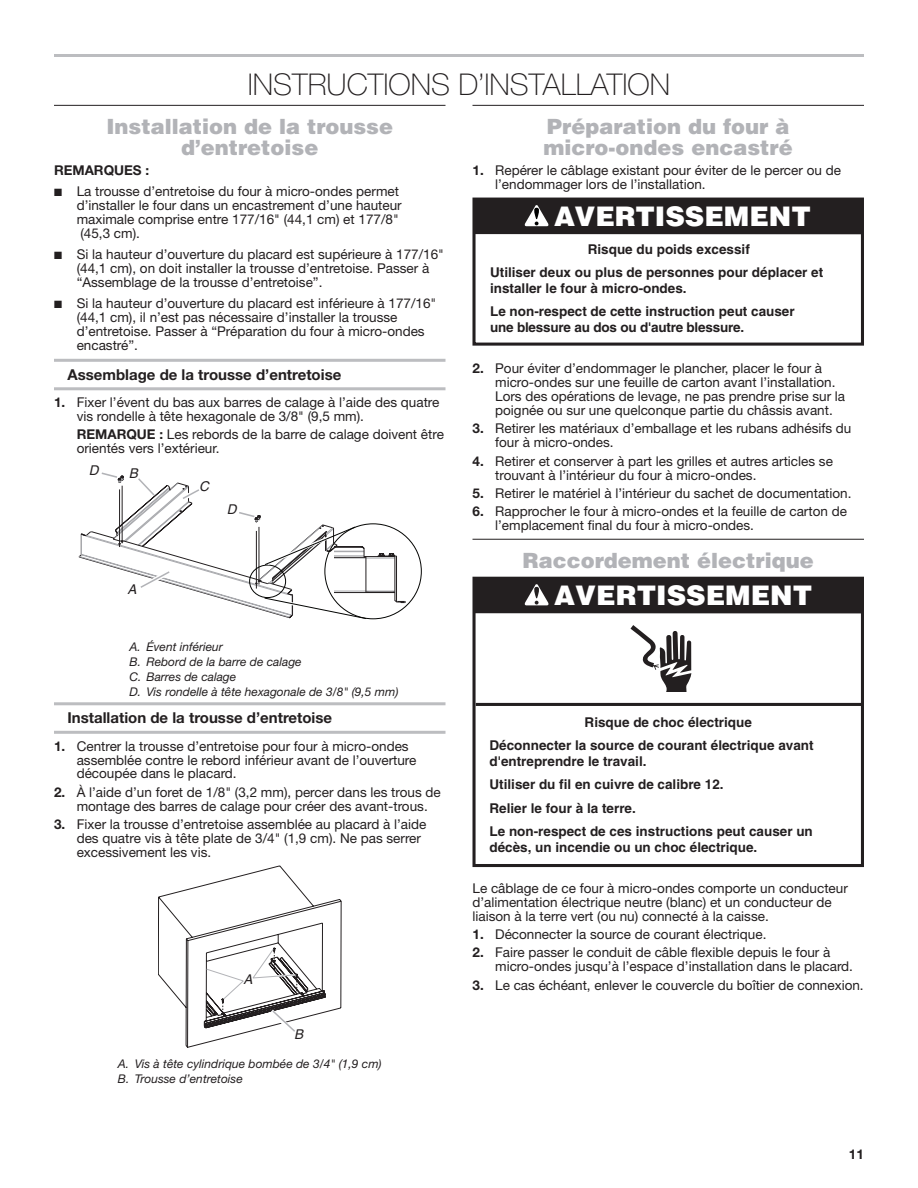
<style>
.page{position:relative;width:918px;height:1188px;background:#fff}
.page>*{position:absolute;margin:0;border:0;box-sizing:border-box;transform-origin:0 0}
.Heading_1{font:100 30px "Helvetica Neue";color:#231f20}
.t1{font:900 27px "Helvetica";color:#fff}
.Heading_2{font:900 21px/21px "Helvetica";color:#b2b3b7;text-align:center}
.Heading_3_Rules{font:700 15px "Helvetica Neue";color:#231f20}
.Body{font:13.5px/13.8px "Helvetica Neue LT Std";color:#231f20}
.t2{font:700 13.5px/23.2px "Helvetica";color:#231f20}
.Body_Indent{font:13.5px/13.8px "Helvetica Neue LT Std";color:#231f20}
.Body_Bold{font:700 13.5px "Helvetica Neue";color:#231f20}
.t3{font:italic 13.5px "Helvetica";color:#231f20}
.Table_Callouts{font:italic 12px "Helvetica Neue";color:#231f20}
.s1{font-weight:700}
</style>
<div class="page">
<hr style="left:54px;top:54px;width:810px;height:3px;background:#bcbdc0">
<hr style="left:54px;top:105px;width:392px;height:1px;background:#231f20">
<hr style="left:54px;top:359px;width:392px;height:3px;background:#bcbdc0">
<hr style="left:54px;top:387px;width:392px;height:3px;background:#bcbdc0">
<hr style="left:54px;top:702px;width:392px;height:3px;background:#bcbdc0">
<hr style="left:54px;top:731px;width:392px;height:3px;background:#bcbdc0">
<hr style="left:472px;top:105px;width:392px;height:1px;background:#231f20">
<hr style="left:472px;top:539px;width:392px;height:1px;background:#231f20">
<svg style="left:79px;top:472px;width:327px;height:147px"></svg>
<svg style="left:158px;top:866px;width:183px;height:181px"></svg>
<div style="left:472px;top:198px;width:392px;height:148px;border:3px solid #231f20"></div>
<div style="left:474px;top:198px;width:388px;height:36px;background:#231f20"></div>
<svg style="left:524px;top:205px;width:25px;height:21px"></svg>
<div style="left:472px;top:577px;width:392px;height:290px;border:3px solid #231f20"></div>
<hr style="left:476px;top:703px;width:386px;height:3px;background:#231f20">
<div style="left:474px;top:577px;width:388px;height:36px;background:#231f20"></div>
<svg style="left:524px;top:584px;width:25px;height:21px"></svg>
<svg style="left:631px;top:625px;width:60px;height:67px"></svg>
<h1 class="Heading_1" style="left:248px;top:67px;width:424px">INSTRUCTIONS D’INSTALLATION</h1>
<h2 class="Heading_2" style="left:106px;top:115px;width:288px">Installation de la trousse d’entretoise</h2>
<p class="Body_Bold" style="left:54px;top:162px;width:97px">REMARQUES :</p>
<p class="Body" style="left:77px;top:184px;width:327px;text-indent:-23px">■ La trousse d’entretoise du four à micro-ondes permet d’installer le four dans un encastrement d’une hauteur maximale comprise entre 177/16" (44,1 cm) et 177/8" (45,3 cm).</p>
<p class="Body" style="left:77px;top:247px;width:369px;text-indent:-23px">■ Si la hauteur d’ouverture du placard est supérieure à 177/16" (44,1 cm), on doit installer la trousse d’entretoise. Passer à “Assemblage de la trousse d’entretoise”.</p>
<p class="Body" style="left:77px;top:296px;width:361px;text-indent:-23px">■ Si la hauteur d’ouverture du placard est inférieure à 177/16" (44,1 cm), il n’est pas nécessaire d’installer la trousse d’entretoise. Passer à “Préparation du four à micro-ondes encastré”.</p>
<h3 class="Heading_3_Rules" style="left:68px;top:365px;width:275px">Assemblage de la trousse d’entretoise</h3>
<p class="Body" style="left:77px;top:395px;width:364px;text-indent:-23px"><span class="s1">1.</span> Fixer l’évent du bas aux barres de calage à l’aide des quatre vis rondelle à tête hexagonale de 3/8" (9,5 mm).</p>
<p class="Body_Indent" style="left:77px;top:428px;width:369px"><span class="s1">REMARQUE :</span> Les rebords de la barre de calage doivent être orientés vers l’extérieur.</p>
<h2 class="Heading_2" style="left:544px;top:115px;width:251px;text-align:left">Préparation du four à micro-ondes encastré</h2>
<p class="Body" style="left:495px;top:163px;width:347px;text-indent:-23px"><span class="s1">1.</span> Repérer le câblage existant pour éviter de le percer ou de l’endommager lors de l’installation.</p>
<p class="t1" style="left:554px;top:199px;width:258px">AVERTISSEMENT</p>
<p class="t2" style="left:490px;top:237px;width:335px;text-indent:98px">Risque du poids excessif<br>Utiliser deux ou plus de personnes pour déplacer et</p>
<p class="t2" style="left:490px;top:276px;width:306px">installer le four à micro-ondes.<br>Le non-respect de cette instruction peut causer</p>
<p class="t2" style="left:490px;top:315px;width:256px">une blessure au dos ou d'autre blessure.</p>
<p class="Body" style="left:495px;top:362px;width:352px;text-indent:-23px"><span class="s1">2.</span> Pour éviter d’endommager le plancher, placer le four à micro-ondes sur une feuille de carton avant l’installation.<br>Lors des opérations de levage, ne pas prendre prise sur la poignée ou sur une quelconque partie du châssis avant.</p>
<p class="Body" style="left:495px;top:422px;width:358px;text-indent:-23px"><span class="s1">3.</span> Retirer les matériaux d’emballage et les rubans adhésifs du four à micro-ondes.</p>
<p class="Body" style="left:495px;top:454px;width:339px;text-indent:-23px"><span class="s1">4.</span> Retirer et conserver à part les grilles et autres articles se trouvant à l’intérieur du four à micro-ondes.</p>
<p class="Body" style="left:472px;top:486px;width:381px"><span class="s1">5.</span> Retirer le matériel à l’intérieur du sachet de documentation.</p>
<p class="Body" style="left:495px;top:504px;width:353px;text-indent:-23px"><span class="s1">6.</span> Rapprocher le four à micro-ondes et la feuille de carton de l’emplacement final du four à micro-ondes.</p>
<h2 class="Heading_2" style="left:523px;top:549px;width:293px">Raccordement électrique</h2>
<p class="t3" style="left:89px;top:462px;width:11px">D</p>
<p class="t3" style="left:129px;top:465px;width:11px">B</p>
<p class="t3" style="left:199px;top:479px;width:11px">C</p>
<p class="t3" style="left:227px;top:501px;width:11px">D</p>
<p class="t3" style="left:128px;top:582px;width:11px">A</p>
<p class="Table_Callouts" style="left:130px;top:639px;width:95px">A. Évent inférieur</p>
<p class="Table_Callouts" style="left:130px;top:654px;width:174px">B. Rebord de la barre de calage</p>
<p class="Table_Callouts" style="left:130px;top:669px;width:108px">C. Barres de calage</p>
<p class="Table_Callouts" style="left:130px;top:684px;width:271px">D. Vis rondelle à tête hexagonale de 3/8" (9,5 mm)</p>
<h3 class="Heading_3_Rules" style="left:68px;top:709px;width:266px">Installation de la trousse d’entretoise</h3>
<p class="Body" style="left:77px;top:739px;width:341px;text-indent:-23px"><span class="s1">1.</span> Centrer la trousse d’entretoise pour four à micro-ondes assemblée contre le rebord inférieur avant de l’ouverture découpée dans le placard.</p>
<p class="Body" style="left:77px;top:785px;width:366px;text-indent:-23px"><span class="s1">2.</span> À l’aide d’un foret de 1/8" (3,2 mm), percer dans les trous de montage des barres de calage pour créer des avant-trous.</p>
<p class="Body" style="left:77px;top:817px;width:351px;text-indent:-23px"><span class="s1">3.</span> Fixer la trousse d’entretoise assemblée au placard à l’aide des quatre vis à tête plate de 3/4" (1,9 cm). Ne pas serrer excessivement les vis.</p>
<p class="t3" style="left:244px;top:972px;width:11px">A</p>
<p class="t3" style="left:294px;top:1026px;width:11px">B</p>
<p class="Table_Callouts" style="left:118px;top:1056px;width:265px">A. Vis à tête cylindrique bombée de 3/4" (1,9 cm)</p>
<p class="Table_Callouts" style="left:118px;top:1071px;width:127px">B. Trousse d’entretoise</p>
<p class="t1" style="left:554px;top:578px;width:259px">AVERTISSEMENT</p>
<p class="t2" style="left:490px;top:710px;width:326px;text-indent:95px">Risque de choc électrique<br>Déconnecter la source de courant électrique avant</p>
<p class="t2" style="left:490px;top:749px;width:325px">d'entreprendre le travail.<br>Utiliser du fil en cuivre de calibre 12.<br>Relier le four à la terre.<br>Le non-respect de ces instructions peut causer un</p>
<p class="t2" style="left:490px;top:835px;width:269px">décès, un incendie ou un choc électrique.</p>
<p class="Body" style="left:472px;top:881px;width:377px">Le câblage de ce four à micro-ondes comporte un conducteur d’alimentation électrique neutre (blanc) et un conducteur de liaison à la terre vert (ou nu) connecté à la caisse.</p>
<p class="Body" style="left:472px;top:927px;width:295px"><span class="s1">1.</span> Déconnecter la source de courant électrique.</p>
<p class="Body" style="left:495px;top:945px;width:359px;text-indent:-23px"><span class="s1">2.</span> Faire passer le conduit de câble flexible depuis le four à micro-ondes jusqu’à l’espace d’installation dans le placard.</p>
<p class="Body" style="left:472px;top:978px;width:393px"><span class="s1">3.</span> Le cas échéant, enlever le couvercle du boîtier de connexion.</p>
<p class="Body_Bold" style="left:849px;top:1146px;width:17px">11</p>
</div>
